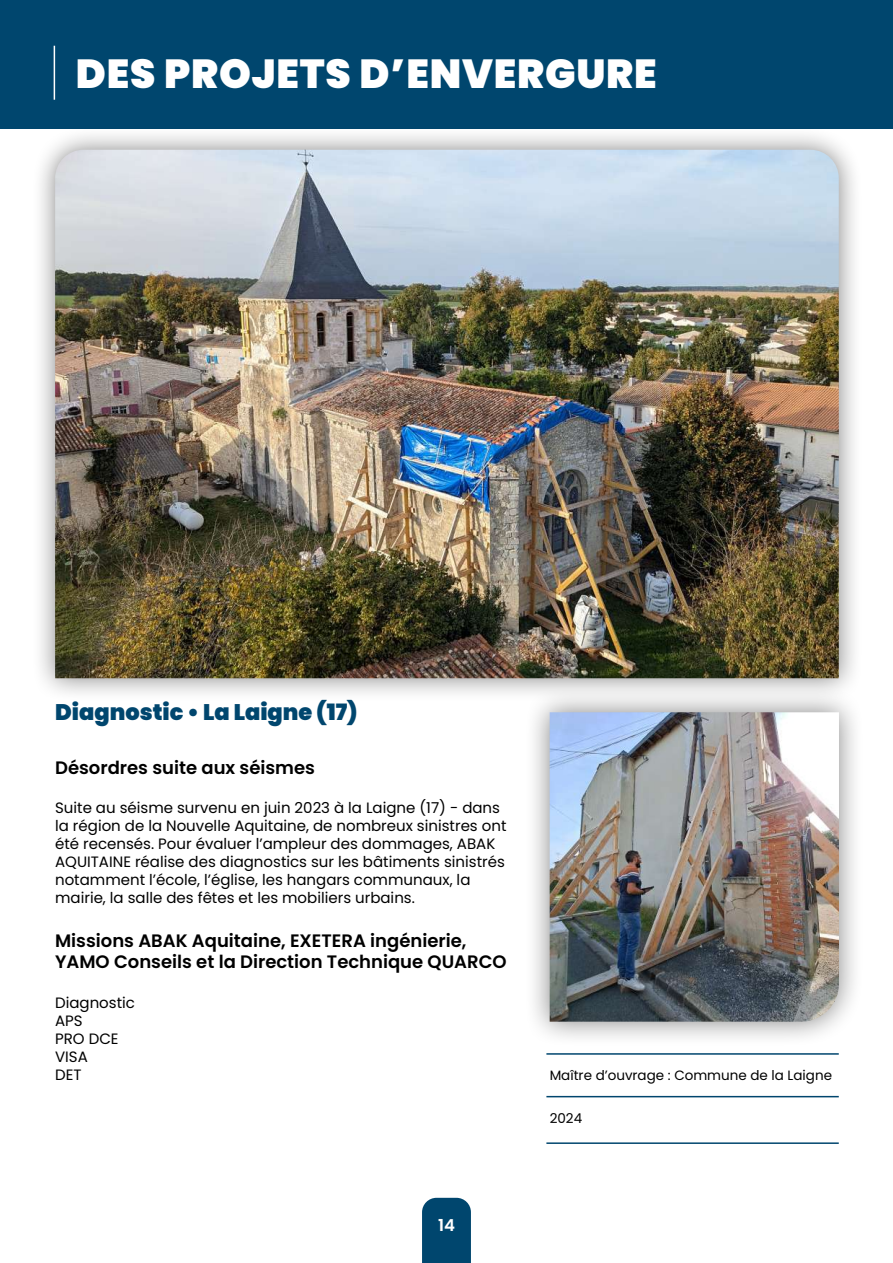
<style>
.page{position:relative;width:893px;height:1263px;background:#fff}
.page>*{position:absolute;margin:0;border:0;box-sizing:border-box;transform-origin:0 0}
.t1{font:900 40.5px "Poppins";letter-spacing:.02em;color:#fff}
.t2{font:900 22.5px "Poppins";color:#00466e}
.t3{font:600 18px/21.6px "Poppins";color:#000}
.t4{font:600 16.5px "Poppins";color:#fff}
.t5{font:15px/18px "Poppins";color:#000}
.t6{font:13.5px "Poppins";color:#000}
</style>
<div class="page">
<div style="left:0;top:0;width:893px;height:128px;background:#00466e"></div>
<hr style="left:54px;top:46px;width:1px;height:54px;background:#fff">
<div style="left:422px;top:1198px;width:49px;height:65px;background:#00466e"></div>
<div style="left:31px;top:125px;width:832px;height:578px;background:#000;opacity:.49"></div>
<img style="left:55px;top:150px;width:784px;height:528px">
<hr style="left:546px;top:1053px;width:293px;height:2px;background:#00466e">
<hr style="left:546px;top:1096px;width:293px;height:1px;background:#00466e">
<hr style="left:546px;top:1142px;width:293px;height:2px;background:#00466e">
<div style="left:524px;top:686px;width:341px;height:362px;background:#000;opacity:.49"></div>
<img style="left:550px;top:712px;width:289px;height:310px">
<h1 class="t1" style="left:76px;top:51px;width:582px">DES PROJETS D’ENVERGURE</h1>
<h2 class="t2" style="left:55px;top:699px;width:304px">Diagnostic • La Laigne (17)</h2>
<p class="t3" style="left:55px;top:757px;width:261px">Désordres suite aux séismes</p>
<p class="t5" style="left:55px;top:799px;width:453px">Suite au séisme survenu en juin 2023 à la Laigne (17) - dans la région de la Nouvelle Aquitaine, de nombreux sinistres ont été recensés. Pour évaluer l’ampleur des dommages, ABAK AQUITAINE réalise des diagnostics sur les bâtiments sinistrés notamment l’école, l’église, les hangars communaux, la mairie, la salle des fêtes et les mobiliers urbains.</p>
<p class="t3" style="left:55px;top:929px;width:453px">Missions ABAK Aquitaine, EXETERA ingénierie,<br>YAMO Conseils et la Direction Technique QUARCO</p>
<p class="t5" style="left:55px;top:993px;width:81px">Diagnostic<br>APS<br>PRO DCE<br>VISA<br>DET</p>
<p class="t4" style="left:438px;top:1216px;width:18px">14</p>
<p class="t6" style="left:550px;top:1068px;width:284px">Maître d’ouvrage : Commune de la Laigne</p>
<p class="t6" style="left:550px;top:1110px;width:34px">2024</p>
</div>
